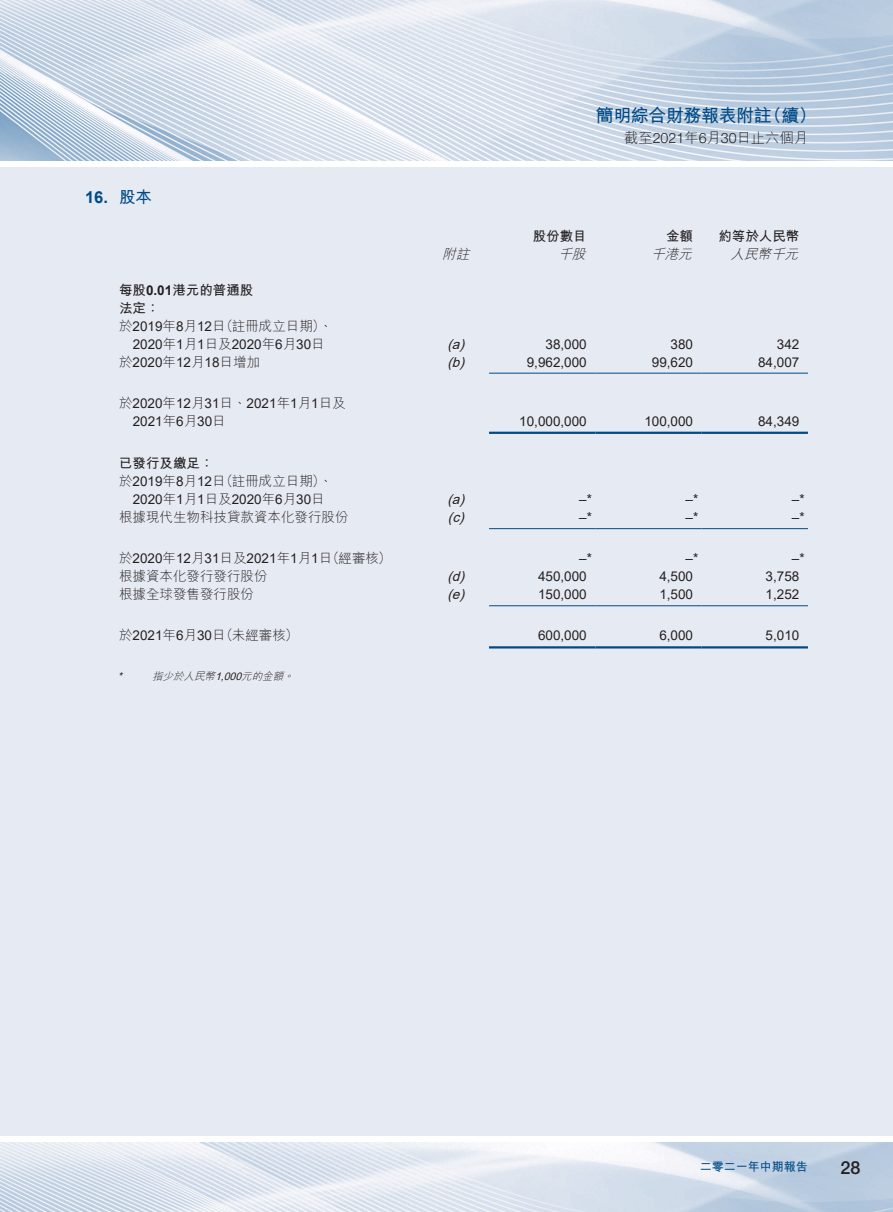
<style>
.page{position:relative;width:893px;height:1212px;background:#fff}
.page>*{position:absolute;margin:0;border:0;box-sizing:border-box;transform-origin:0 0}
.t1{font:700 18px "M Hei HK";letter-spacing:-.025em;color:#004a87}
.t2{font:500 18px "Helvetica Neue LT Std";color:#231f20}
.t3{font:700 16.5px "Arial";color:#004a87}
.t4{font:300 14.25px "M Hei HK";color:#231f20}
.t5{font:13.5px/18px "Arial";color:#231f20}
.t6{font:300 13.5px/18px "M Hei HK";color:#231f20}
.t7{font:italic 13.5px "Arial";color:#231f20}
.t8{font:700 13.5px "M Hei HK";color:#231f20}
.t9{font:italic 300 13.5px "M Hei HK";color:#231f20}
.t10{font:700 12px "M Hei HK";color:#004a87}
.t11{font:italic 300 10.5px "M Hei HK";color:#231f20}
.t12{font:italic 10.5px "Arial";color:#231f20}
.s1{font-family:"M Hei HK"}
.s2{font-family:"Helvetica Neue LT Std"}
.s3{font-weight:700}
.s4{font-family:"Arial";font-weight:700}
.s5{font-family:"Arial";font-weight:400}
.s6{font-family:"M Hei HK";font-weight:300}
</style>
<div class="page">
<div style="left:0;top:167px;width:893px;height:968px;background:#e6ebf3"></div>
<img style="left:0;top:1143px;width:893px;height:69px">
<img style="left:0;top:0;width:893px;height:160px">
<hr style="left:489px;top:373px;width:106px;height:1px;background:#004a87">
<hr style="left:595px;top:373px;width:107px;height:1px;background:#004a87">
<hr style="left:702px;top:373px;width:106px;height:1px;background:#004a87">
<hr style="left:489px;top:432px;width:106px;height:2px;background:#004a87">
<hr style="left:595px;top:432px;width:107px;height:2px;background:#004a87">
<hr style="left:702px;top:432px;width:106px;height:2px;background:#004a87">
<hr style="left:489px;top:528px;width:106px;height:1px;background:#004a87">
<hr style="left:595px;top:528px;width:107px;height:1px;background:#004a87">
<hr style="left:702px;top:528px;width:106px;height:1px;background:#004a87">
<hr style="left:489px;top:605px;width:106px;height:1px;background:#004a87">
<hr style="left:595px;top:605px;width:107px;height:1px;background:#004a87">
<hr style="left:702px;top:605px;width:106px;height:1px;background:#004a87">
<hr style="left:489px;top:646px;width:106px;height:2px;background:#004a87">
<hr style="left:595px;top:646px;width:107px;height:2px;background:#004a87">
<hr style="left:702px;top:646px;width:106px;height:2px;background:#004a87">
<h1 class="t1" style="left:596px;top:103px;width:223px">簡明綜合財務報表附註（續）</h1>
<p class="t3" style="left:85px;top:186px;width:69px">16. <span class="s1">股本</span></p>
<p class="t4" style="left:624px;top:128px;width:185px">截至<span class="s2">2021</span>年<span class="s2">6</span>月<span class="s2">30</span>日止六個月</p>
<p class="t8" style="left:533px;top:226px;width:55px">股份數目</p>
<p class="t8" style="left:666px;top:226px;width:28px">金額</p>
<p class="t8" style="left:718px;top:226px;width:82px">約等於人民幣</p>
<p class="t9" style="left:442px;top:244px;width:33px">附註</p>
<p class="t9" style="left:558px;top:244px;width:33px">千股</p>
<p class="t9" style="left:651px;top:244px;width:47px">千港元</p>
<p class="t9" style="left:730px;top:244px;width:74px">人民幣千元</p>
<p class="t6" style="left:119px;top:280px;width:215px"><span class="s3">每股</span><span class="s4">0.01</span><span class="s3">港元的普通股<br>法定：<br></span>於<span class="s5">2019</span>年<span class="s5">8</span>月<span class="s5">12</span>日（註冊成立日期）、</p>
<p class="t5" style="left:133px;top:335px;width:194px">2020<span class="s6">年</span>1<span class="s6">月</span>1<span class="s6">日及</span>2020<span class="s6">年</span>6<span class="s6">月</span>30<span class="s6">日</span></p>
<p class="t7" style="left:447px;top:335px;width:23px">(a)</p>
<p class="t5" style="left:545px;top:335px;width:43px">38,000</p>
<p class="t5" style="left:671px;top:335px;width:24px">380</p>
<p class="t5" style="left:777px;top:335px;width:24px">342</p>
<p class="t5" style="left:119px;top:353px;width:143px"><span class="s6">於</span>2020<span class="s6">年</span>12<span class="s6">月</span>18<span class="s6">日增加</span></p>
<p class="t7" style="left:447px;top:353px;width:23px">(b)</p>
<p class="t5" style="left:527px;top:353px;width:62px">9,962,000</p>
<p class="t5" style="left:652px;top:353px;width:43px">99,620</p>
<p class="t5" style="left:758px;top:353px;width:43px">84,007</p>
<p class="t5" style="left:133px;top:394px;width:215px;text-indent:-14px"><span class="s6">於</span>2020<span class="s6">年</span>12<span class="s6">月</span>31<span class="s6">日、</span>2021<span class="s6">年</span>1<span class="s6">月</span>1<span class="s6">日及<br></span>2021<span class="s6">年</span>6<span class="s6">月</span>30<span class="s6">日</span></p>
<p class="t5" style="left:519px;top:412px;width:69px">10,000,000</p>
<p class="t5" style="left:644px;top:412px;width:50px">100,000</p>
<p class="t5" style="left:758px;top:412px;width:43px">84,349</p>
<p class="t6" style="left:119px;top:454px;width:215px"><span class="s3">已發行及繳足：<br></span>於<span class="s5">2019</span>年<span class="s5">8</span>月<span class="s5">12</span>日（註冊成立日期）、</p>
<p class="t5" style="left:133px;top:490px;width:194px">2020<span class="s6">年</span>1<span class="s6">月</span>1<span class="s6">日及</span>2020<span class="s6">年</span>6<span class="s6">月</span>30<span class="s6">日</span></p>
<p class="t7" style="left:447px;top:490px;width:23px">(a)</p>
<p class="t5" style="left:579px;top:490px;width:14px">–*</p>
<p class="t5" style="left:686px;top:490px;width:14px">–*</p>
<p class="t5" style="left:792px;top:490px;width:14px">–*</p>
<p class="t6" style="left:119px;top:508px;width:231px">根據現代生物科技貸款資本化發行股份</p>
<p class="t7" style="left:448px;top:508px;width:22px">(c)</p>
<p class="t5" style="left:579px;top:508px;width:14px">–*</p>
<p class="t5" style="left:686px;top:508px;width:14px">–*</p>
<p class="t5" style="left:792px;top:508px;width:14px">–*</p>
<p class="t5" style="left:119px;top:549px;width:274px"><span class="s6">於</span>2020<span class="s6">年</span>12<span class="s6">月</span>31<span class="s6">日及</span>2021<span class="s6">年</span>1<span class="s6">月</span>1<span class="s6">日（經審核）</span></p>
<p class="t5" style="left:579px;top:549px;width:14px">–*</p>
<p class="t5" style="left:686px;top:549px;width:14px">–*</p>
<p class="t5" style="left:792px;top:549px;width:14px">–*</p>
<p class="t6" style="left:119px;top:567px;width:150px">根據資本化發行發行股份</p>
<p class="t7" style="left:447px;top:567px;width:23px">(d)</p>
<p class="t5" style="left:538px;top:567px;width:50px">450,000</p>
<p class="t5" style="left:659px;top:567px;width:35px">4,500</p>
<p class="t5" style="left:766px;top:567px;width:35px">3,758</p>
<p class="t6" style="left:119px;top:585px;width:136px">根據全球發售發行股份</p>
<p class="t7" style="left:447px;top:585px;width:23px">(e)</p>
<p class="t5" style="left:538px;top:585px;width:50px">150,000</p>
<p class="t5" style="left:659px;top:585px;width:35px">1,500</p>
<p class="t5" style="left:766px;top:585px;width:35px">1,252</p>
<p class="t6" style="left:119px;top:626px;width:181px">於<span class="s5">2021</span>年<span class="s5">6</span>月<span class="s5">30</span>日（未經審核）</p>
<p class="t5" style="left:538px;top:627px;width:50px">600,000</p>
<p class="t5" style="left:659px;top:627px;width:35px">6,000</p>
<p class="t5" style="left:766px;top:627px;width:35px">5,010</p>
<p class="t12" style="left:118px;top:669px;width:9px">*</p>
<p class="t11" style="left:152px;top:668px;width:147px">指少於人民幣<span class="s5">1,000</span>元的金額。</p>
<p class="t10" style="left:700px;top:1158px;width:109px">二零二一年中期報告</p>
<h1 class="t2" style="left:840px;top:1157px;width:22px">28</h1>
</div>
